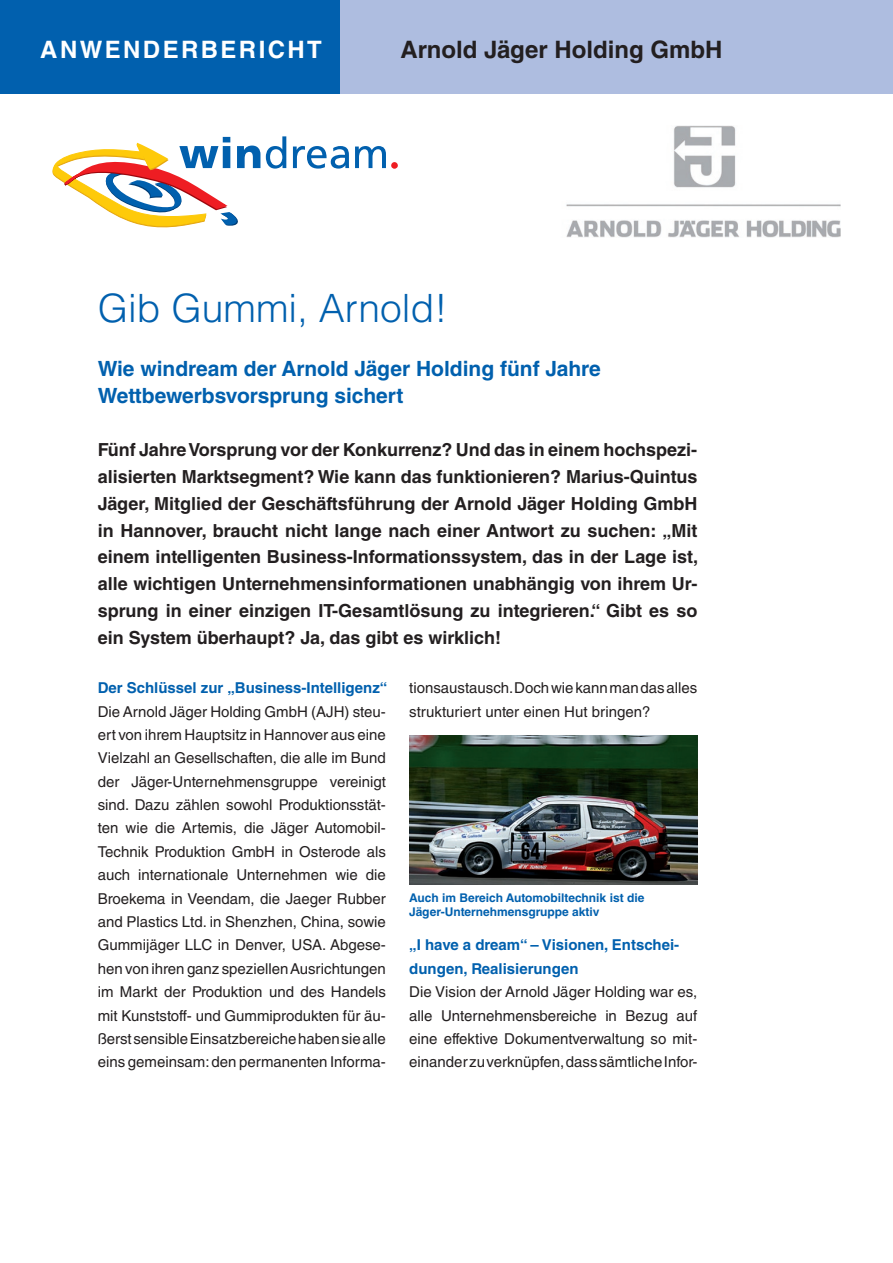
<style>
.page{position:relative;width:893px;height:1263px;background:#fff}
.page>*{position:absolute;margin:0;border:0;box-sizing:border-box;transform-origin:0 0}
.t1{font:300 39px "Helvetica LT Std";color:#0160ae}
.t2{font:700 24px "Helvetica LT Std";color:#231f20}
.t3{font:700 24px "Helvetica LT Std";letter-spacing:.1em;color:#fff}
.t4{font:700 21px/27.3px "Helvetica LT Std";color:#0160ae}
.t5{font:700 18px/26.8px "Helvetica LT Std";color:#231f20}
.t6{font:15px/23.4px "Helvetica LT Std";color:#231f20;text-align:justify}
.t7{font:700 15px/23.4px "Helvetica LT Std";color:#0160ae}
.t8{font:700 12px/14.4px "Helvetica LT Std";color:#0160ae}
</style>
<div class="page">
<div style="left:0;top:0;width:340px;height:94px;background:#0160ae"></div>
<div style="left:391px;top:162px;width:7px;height:7px;background:#ee1d23;border-radius:50%"></div>
<svg style="left:355px;top:146px;width:31px;height:22px"></svg>
<svg style="left:293px;top:146px;width:56px;height:23px"></svg>
<svg style="left:266px;top:136px;width:20px;height:33px"></svg>
<svg style="left:52px;top:137px;width:208px;height:91px"></svg>
<div style="left:340px;top:0;width:553px;height:94px;background:#aebde0"></div>
<img style="left:566px;top:126px;width:274px;height:111px">
<img style="left:409px;top:735px;width:288px;height:149px">
<h2 class="t3" style="left:40px;top:34px;width:283px">Anwenderbericht</h2>
<h2 class="t2" style="left:401px;top:34px;width:320px">Arnold Jäger Holding GmbH</h2>
<h1 class="t1" style="left:98px;top:284px;width:351px">Gib Gummi, Arnold!</h1>
<h3 class="t4" style="left:98px;top:355px;width:504px">Wie windream der Arnold Jäger Holding fünf Jahre<br>Wettbewerbsvorsprung sichert</h3>
<p class="t5" style="left:98px;top:436px;width:602px">Fünf Jahre Vorsprung vor der Konkurrenz? Und das in einem hochspezi&shy;alisierten Marktsegment? Wie kann das funktionieren? Marius-Quintus Jäger, Mitglied der Geschäftsführung der Arnold Jäger Holding GmbH in Hannover, braucht nicht lange nach einer Antwort zu suchen: „Mit einem intelligenten Business-I nformationssystem, das in der Lage ist, alle wichtigen Unternehmensinformationen unabhängig von ihrem Ur&shy;sprung in einer einzigen IT-Gesamtlösung zu integrieren.“ Gibt es so ein System überhaupt? Ja, das gibt es wirklich!</p>
<p class="t7" style="left:98px;top:676px;width:291px">Der Schlüssel zur „Business-I ntelligenz“</p>
<p class="t6" style="left:98px;top:699px;width:290px">Die Arnold Jäger Holding GmbH (AJH) steu&shy;ert von ihrem Hauptsitz in Hannover aus eine Vielzahl an Gesellschaften, die alle im Bund der Jäger-Unternehmensgruppe vereinigt sind. Dazu zählen sowohl Produktionsstät&shy;ten wie die Artemis, die Jäger Automobil-Technik Produktion GmbH in Osterode als auch internationale Unternehmen wie die Broekema in Veendam, die Jaeger Rubber and Plastics Ltd. in Shenzhen, China, sowie Gummijäger LLC in Denver, USA. Abgese&shy;hen von ihren ganz speziellen Ausrichtungen im Markt der Produktion und des Handels mit Kunststoff- und Gummiprodukten für äu&shy;ßerst sensible Einsatzbereiche haben sie alle eins gemeinsam: den permanenten Informa-</p>
<p class="t6" style="left:409px;top:676px;width:290px">tionsaustausch. Doch wie kann man das alles strukturiert unter einen Hut bringen?</p>
<p class="t8" style="left:409px;top:890px;width:237px">Auch im Bereich Automobiltechnik ist die<br>Jäger-Unternehmensgruppe aktiv</p>
<p class="t7" style="left:409px;top:933px;width:271px">„I have a dream“ – Visionen, Entschei&shy;dungen, Realisierungen</p>
<p class="t6" style="left:409px;top:980px;width:290px">Die Vision der Arnold Jäger Holding war es, alle Unternehmensbereiche in Bezug auf eine effektive Dokumentverwaltung so mit&shy;einander zu verknüpfen, dass sämtliche Infor-</p>
</div>
